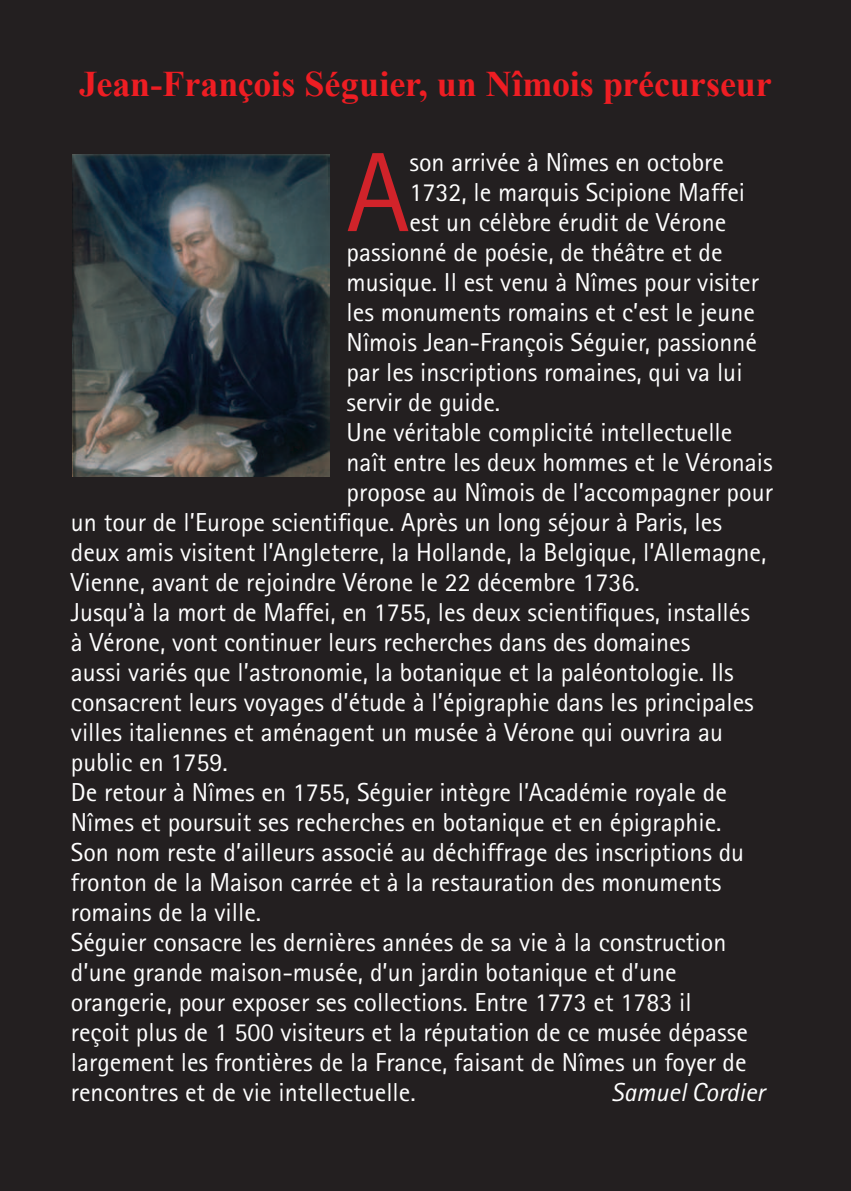
<style>
.page{position:relative;width:851px;height:1191px;background:#fff}
.page>*{position:absolute;margin:0;border:0;box-sizing:border-box;transform-origin:0 0}
.t1{font:113px "Rotis Sans Serif";color:#d1232a}
.t2{font:700 36px "Times New Roman";letter-spacing:-.005em;color:#ee1d23}
.t3{font:26px "Rotis Sans Serif";color:#fff}
.t4{font:italic 26px "Rotis Sans Serif";color:#fff}
</style>
<div class="page">
<div style="left:0;top:0;width:850px;height:1191px;background:#231f20"></div>
<img style="left:72px;top:154px;width:257px;height:322px">
<h2 class="t2" style="left:79px;top:63px;width:694px">Jean-François Séguier, un Nîmois précurseur</h2>
<h1 class="t1" style="left:346px;top:126px;width:64px">A</h1>
<p class="t3" style="left:409px;top:147px;width:316px">son arrivée à Nîmes en octobre</p>
<p class="t3" style="left:409px;top:177px;width:337px">1732, le marquis Scipione Maffei</p>
<p class="t3" style="left:409px;top:207px;width:318px">est un célèbre érudit de Vérone</p>
<p class="t3" style="left:346px;top:237px;width:377px">passionné de poésie, de théâtre et de</p>
<p class="t3" style="left:346px;top:267px;width:414px">musique. Il est venu à Nîmes pour visiter</p>
<p class="t3" style="left:346px;top:297px;width:410px">les monuments romains et c’est le jeune</p>
<p class="t3" style="left:346px;top:327px;width:412px">Nîmois Jean-François Séguier, passionné</p>
<p class="t3" style="left:346px;top:357px;width:397px">par les inscriptions romaines, qui va lui</p>
<p class="t3" style="left:346px;top:387px;width:155px">servir de guide.</p>
<p class="t3" style="left:346px;top:417px;width:387px">Une véritable complicité intellectuelle</p>
<p class="t3" style="left:346px;top:447px;width:427px">naît entre les deux hommes et le Véronais</p>
<p class="t3" style="left:346px;top:477px;width:427px">propose au Nîmois de l’accompagner pour</p>
<p class="t3" style="left:71px;top:507px;width:652px">un tour de l’Europe scientifique. Après un long séjour à Paris, les</p>
<p class="t3" style="left:71px;top:537px;width:697px">deux amis visitent l’Angleterre, la Hollande, la Belgique, l’Allemagne,</p>
<p class="t3" style="left:71px;top:567px;width:570px">Vienne, avant de rejoindre Vérone le 22 décembre 1736.</p>
<p class="t3" style="left:71px;top:597px;width:680px">Jusqu’à la mort de Maffei, en 1755, les deux scientifiques, installés</p>
<p class="t3" style="left:71px;top:627px;width:620px">à Vérone, vont continuer leurs recherches dans des domaines</p>
<p class="t3" style="left:71px;top:657px;width:664px">aussi variés que l’astronomie, la botanique et la paléontologie. Ils</p>
<p class="t3" style="left:71px;top:687px;width:684px">consacrent leurs voyages d’étude à l’épigraphie dans les principales</p>
<p class="t3" style="left:71px;top:717px;width:653px">villes italiennes et aménagent un musée à Vérone qui ouvrira au</p>
<p class="t3" style="left:71px;top:747px;width:158px">public en 1759.</p>
<p class="t3" style="left:71px;top:777px;width:657px">De retour à Nîmes en 1755, Séguier intègre l’Académie royale de</p>
<p class="t3" style="left:71px;top:807px;width:652px">Nîmes et poursuit ses recherches en botanique et en épigraphie.</p>
<p class="t3" style="left:71px;top:837px;width:674px">Son nom reste d’ailleurs associé au déchiffrage des inscriptions du</p>
<p class="t3" style="left:71px;top:867px;width:652px">fronton de la Maison carrée et à la restauration des monuments</p>
<p class="t3" style="left:71px;top:897px;width:192px">romains de la ville.</p>
<p class="t3" style="left:71px;top:927px;width:657px">Séguier consacre les dernières années de sa vie à la construction</p>
<p class="t3" style="left:71px;top:957px;width:607px">d’une grande maison-musée, d’un jardin botanique et d’une</p>
<p class="t3" style="left:71px;top:987px;width:622px">orangerie, pour exposer ses collections. Entre 1773 et 1783 il</p>
<p class="t3" style="left:71px;top:1017px;width:678px">reçoit plus de 1 500 visiteurs et la réputation de ce musée dépasse</p>
<p class="t3" style="left:71px;top:1047px;width:677px">largement les frontières de la France, faisant de Nîmes un foyer de</p>
<p class="t3" style="left:71px;top:1077px;width:346px">rencontres et de vie intellectuelle.</p>
<p class="t4" style="left:611px;top:1077px;width:155px">Samuel Cordier</p>
</div>
